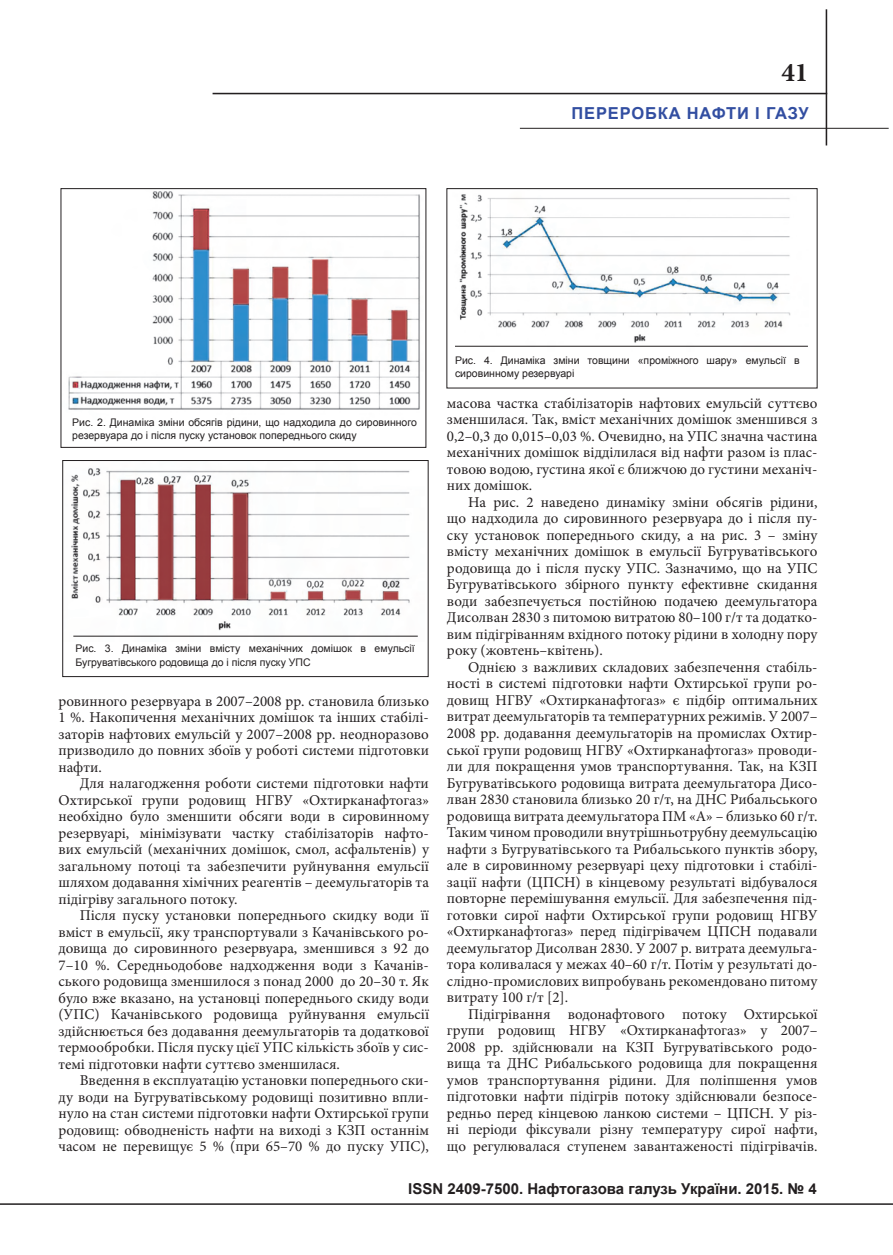
<style>
.page{position:relative;width:893px;height:1255px;background:#fff}
.page>*{position:absolute;margin:0;border:0;box-sizing:border-box;transform-origin:0 0}
.t1{font:700 27px "Minion Pro";color:#231f20}
.t2{font:700 16.5px "Arial";letter-spacing:.05em;color:#324ea1}
.t3{font:15px/16.5px "Minion Pro";color:#231f20;text-align:justify}
.t4{font:700 15px "Arial";color:#231f20}
.t5{font:10.5px/13.5px "Arial";color:#231f20}
</style>
<div class="page">
<hr style="left:213px;top:93px;width:614px;height:1px;background:#231f20">
<hr style="left:826px;top:9px;width:1px;height:136px;background:#231f20">
<hr style="left:520px;top:128px;width:369px;height:1px;background:#231f20">
<hr style="left:0;top:1203px;width:893px;height:1px;background:#231f20">
<img style="left:68px;top:191px;width:352px;height:219px">
<div style="left:61px;top:188px;width:365px;height:260px;border:1px solid #231f20"></div>
<img style="left:455px;top:194px;width:353px;height:152px">
<div style="left:446px;top:188px;width:371px;height:200px;border:1px solid #231f20"></div>
<img style="left:71px;top:468px;width:347px;height:169px">
<div style="left:62px;top:460px;width:366px;height:216px;border:1px solid #231f20"></div>
<hr style="left:73px;top:635px;width:345px;height:1px;background:#231f20">
<hr style="left:455px;top:346px;width:353px;height:1px;background:#231f20">
<h1 class="t1" style="left:781px;top:54px;width:28px">41</h1>
<p class="t2" style="left:572px;top:102px;width:239px">ПЕРЕРОБКА НАФТИ І ГАЗУ</p>
<p class="t5" style="left:72px;top:415px;width:346px">Рис. 2. Динаміка зміни обсягів рідини, що надходила до сировинного резервуара до і після пуску установок попереднього скиду</p>
<p class="t5" style="left:75px;top:641px;width:341px">Рис. 3. Динаміка зміни вмісту механічних домішок в емульсії<br>Бугруватівського родовища до і після пуску УПС</p>
<p class="t3" style="left:58px;top:692px;width:372px">ровинного резервуара в 2007–2008 рр. становила близько 1 %. Накопичення механічних домішок та інших стабілі&shy;заторів нафтових емульсій у 2007–2008 рр. неодноразово призводило до повних збоїв у роботі системи підготовки нафти.</p>
<p class="t3" style="left:58px;top:775px;width:372px;text-indent:21px">Для налагодження роботи системи підготовки нафти Охтирської групи родовищ НГВУ «Охтирканафтогаз» необхідно було зменшити обсяги води в сировинному резервуарі, мінімізувати частку стабілізаторів нафто&shy;вих емульсій (механічних домішок, смол, асфальтенів) у загальному потоці та забезпечити руйнування емульсії шляхом додавання хімічних реагентів – деемульгаторів та підігріву загального потоку.</p>
<p class="t3" style="left:58px;top:907px;width:372px;text-indent:21px">Після пуску установки попереднього скидку води її вміст в емульсії, яку транспортували з Качанівського ро&shy;довища до сировинного резервуара, зменшився з 92 до 7–10 %. Середньодобове надходження води з Качанів&shy;ського родовища зменшилося з понад 2000 до 20–30 т. Як було вже вказано, на установці попереднього скиду води (УПС) Качанівського родовища руйнування емульсії здійснюється без додавання деемульгаторів та додаткової термообробки. Після пуску цієї УПС кількість збоїв у сис&shy;темі підготовки нафти суттєво зменшилася.</p>
<p class="t3" style="left:58px;top:1072px;width:372px;text-indent:21px">Введення в експлуатацію установки попереднього ски&shy;ду води на Бугруватівському родовищі позитивно впли&shy;нуло на стан системи підготовки нафти Охтирської групи родовищ: обводненість нафти на виході з КЗП останнім часом не перевищує 5 % (при 65–70 % до пуску УПС),</p>
<p class="t5" style="left:455px;top:353px;width:346px">Рис. 4. Динаміка зміни товщини «проміжного шару» емульсії в сировинному резервуарі</p>
<p class="t3" style="left:447px;top:395px;width:372px">масова частка стабілізаторів нафтових емульсій суттєво зменшилася. Так, вміст механічних домішок зменшився з 0,2–0,3 до 0,015–0,03 %. Очевидно, на УПС значна частина механічних домішок відділилася від нафти разом із плас&shy;товою водою, густина якої є ближчою до густини механіч&shy;них домішок.</p>
<p class="t3" style="left:447px;top:494px;width:372px;text-indent:21px">На рис. 2 наведено динаміку зміни обсягів рідини, що надходила до сировинного резервуара до і після пу&shy;ску установок попереднього скиду, а на рис. 3 – зміну вмісту механічних домішок в емульсії Бугруватівського родовища до і після пуску УПС. Зазначимо, що на УПС Бугруватівського збірного пункту ефективне скидання води забезпечується постійною подачею деемульгатора Дисолван 2830 з питомою витратою 80–100 г/т та додатко&shy;вим підігріванням вхідного потоку рідини в холодну пору року (жовтень–квітень).</p>
<p class="t3" style="left:447px;top:659px;width:372px;text-indent:21px">Однією з важливих складових забезпечення стабіль&shy;ності в системі підготовки нафти Охтирської групи ро&shy;довищ НГВУ «Охтирканафтогаз» є підбір оптимальних витрат деемульгаторів та температурних режимів. У 2007– 2008 рр. додавання деемульгаторів на промислах Охтир&shy;ської групи родовищ НГВУ «Охтирканафтогаз» проводи&shy;ли для покращення умов транспортування. Так, на КЗП Бугруватівського родовища витрата деемульгатора Дисо&shy;лван 2830 становила близько 20 г/т, на ДНС Рибальського родовища витрата деемульгатора ПМ «А» – близько 60 г/т.<br>Таким чином проводили внутрішньотрубну деемульсацію нафти з Бугруватівського та Рибальського пунктів збору, але в сировинному резервуарі цеху підготовки і стабілі&shy;зації нафти (ЦПСН) в кінцевому результаті відбувалося повторне перемішування емульсії. Для забезпечення під&shy;готовки сирої нафти Охтирської групи родовищ НГВУ «Охтирканафтогаз» перед підігрівачем ЦПСН подавали деемульгатор Дисолван 2830. У 2007 р. витрата деемульга&shy;тора коливалася у межах 40–60 г/т. Потім у результаті до&shy;слідно-промислових випробувань рекомендовано питому витрату 100 г/т [2].</p>
<p class="t3" style="left:447px;top:1005px;width:372px;text-indent:21px">Підігрівання водонафтового потоку Охтирської групи родовищ НГВУ «Охтирканафтогаз» у 2007– 2008 рр. здійснювали на КЗП Бугруватівського родо&shy;вища та ДНС Рибальського родовища для покращення умов транспортування рідини. Для поліпшення умов підготовки нафти підігрів потоку здійснювали безпосе&shy;редньо перед кінцевою ланкою системи – ЦПСН. У різ&shy;ні періоди фіксували різну температуру сирої нафти, що регулювалася ступенем завантаженості підігрівачів.</p>
<p class="t4" style="left:408px;top:1177px;width:410px">ISSN 2409-7500. Нафтогазова галузь України. 2015. № 4</p>
</div>
